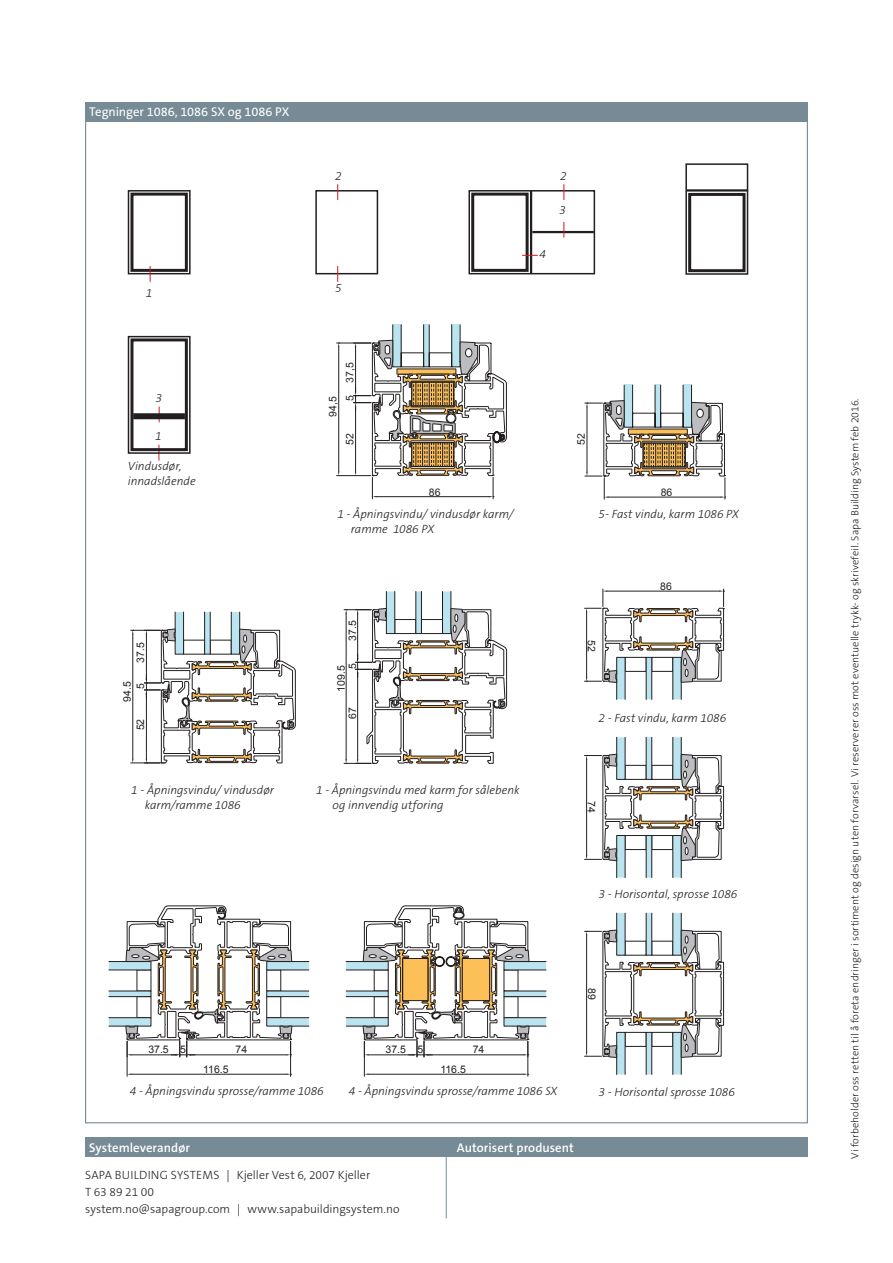
<style>
.page{position:relative;width:893px;height:1263px;background:#fff}
.page>*{position:absolute;margin:0;border:0;box-sizing:border-box;transform-origin:0 0}
.t1{font:600 12.75px "The Sans Os F";letter-spacing:.005em;color:#fff}
.t2{font:12.75px "The Sans Os F";letter-spacing:-.005em;color:#fff}
.t3{font:italic 300 12px/15px "The Sans Os F";color:#231f20}
.t4{font:300 12px/17.2px "The Sans Os F";letter-spacing:.005em;color:#231f20}
.t5{font:300 10.5px "The Sans Os F";letter-spacing:.005em;color:#231f20}
.t6{font:10.5px "Arial";color:#231f20}
</style>
<div class="page">
<div style="left:85px;top:102px;width:723px;height:19px;background:#768b95"></div>
<div style="left:85px;top:1137px;width:723px;height:20px;background:#768b95"></div>
<hr style="left:446px;top:1148px;width:1px;height:70px;background:#768b95">
<div style="left:315px;top:190px;width:63px;height:84px;border:2px solid #231f20"></div>
<svg style="left:337px;top:184px;width:1px;height:16px"></svg>
<div style="left:128px;top:190px;width:63px;height:84px;border:2px solid #231f20"></div>
<div style="left:130px;top:193px;width:58px;height:79px;border:3px solid #231f20"></div>
<svg style="left:150px;top:266px;width:1px;height:16px"></svg>
<div style="left:468px;top:190px;width:127px;height:84px;border:2px solid #231f20"></div>
<div style="left:471px;top:193px;width:58px;height:79px;border:3px solid #231f20"></div>
<hr style="left:530px;top:191px;width:2px;height:83px;background:#231f20">
<hr style="left:532px;top:231px;width:62px;height:2px;background:#231f20">
<svg style="left:563px;top:184px;width:1px;height:16px"></svg>
<svg style="left:563px;top:222px;width:1px;height:16px"></svg>
<svg style="left:522px;top:255px;width:16px;height:1px"></svg>
<div style="left:685px;top:163px;width:63px;height:112px;border:2px solid #231f20"></div>
<div style="left:688px;top:193px;width:57px;height:79px;border:3px solid #231f20"></div>
<hr style="left:687px;top:189px;width:61px;height:3px;background:#231f20">
<div style="left:204px;top:612px;width:7px;height:42px;background:#bae4ef;border:1px solid #231f20"></div>
<div style="left:231px;top:612px;width:9px;height:42px;background:#bae4ef;border:1px solid #231f20"></div>
<div style="left:175px;top:612px;width:9px;height:42px;background:#bae4ef;border:1px solid #231f20"></div>
<hr style="left:131px;top:763px;width:30px;height:1px;background:#231f20">
<hr style="left:131px;top:630px;width:32px;height:1px;background:#231f20">
<hr style="left:133px;top:634px;width:1px;height:125px;background:#231f20">
<svg style="left:144px;top:628px;width:152px;height:136px"></svg>
<svg style="left:344px;top:591px;width:163px;height:173px"></svg>
<svg style="left:584px;top:589px;width:141px;height:111px"></svg>
<svg style="left:646px;top:737px;width:6px;height:17px"></svg>
<div style="left:672px;top:737px;width:9px;height:43px;background:#bae4ef"></div>
<div style="left:616px;top:737px;width:9px;height:43px;background:#bae4ef;border:1px solid #231f20"></div>
<svg style="left:584px;top:754px;width:140px;height:124px"></svg>
<svg style="left:646px;top:913px;width:6px;height:16px"></svg>
<div style="left:672px;top:913px;width:9px;height:42px;background:#bae4ef"></div>
<div style="left:616px;top:913px;width:9px;height:42px;background:#bae4ef;border:1px solid #231f20"></div>
<svg style="left:584px;top:929px;width:140px;height:146px"></svg>
<svg style="left:109px;top:991px;width:16px;height:6px"></svg>
<div style="left:109px;top:961px;width:42px;height:9px;background:#bae4ef;border:1px solid #231f20"></div>
<div style="left:109px;top:1017px;width:42px;height:9px;background:#bae4ef;border:1px solid #231f20"></div>
<svg style="left:292px;top:991px;width:17px;height:6px"></svg>
<div style="left:266px;top:961px;width:43px;height:9px;background:#bae4ef;border:1px solid #231f20"></div>
<div style="left:266px;top:1017px;width:43px;height:9px;background:#bae4ef;border:1px solid #231f20"></div>
<hr style="left:127px;top:1041px;width:1px;height:35px;background:#231f20">
<hr style="left:290px;top:1041px;width:1px;height:35px;background:#231f20">
<hr style="left:131px;top:1074px;width:155px;height:1px;background:#231f20">
<svg style="left:346px;top:991px;width:16px;height:6px"></svg>
<div style="left:346px;top:961px;width:42px;height:9px;background:#bae4ef;border:1px solid #231f20"></div>
<div style="left:346px;top:1017px;width:42px;height:9px;background:#bae4ef;border:1px solid #231f20"></div>
<svg style="left:530px;top:991px;width:16px;height:6px"></svg>
<div style="left:504px;top:961px;width:42px;height:9px;background:#bae4ef;border:1px solid #231f20"></div>
<div style="left:504px;top:1017px;width:42px;height:9px;background:#bae4ef;border:1px solid #231f20"></div>
<hr style="left:364px;top:1041px;width:1px;height:35px;background:#231f20">
<hr style="left:528px;top:1041px;width:1px;height:35px;background:#231f20">
<hr style="left:369px;top:1074px;width:155px;height:1px;background:#231f20">
<svg style="left:125px;top:905px;width:167px;height:152px"></svg>
<svg style="left:362px;top:905px;width:168px;height:152px"></svg>
<div style="left:454px;top:912px;width:10px;height:6px;border:1px solid #231f20;border-radius:50%"></div>
<div style="left:128px;top:336px;width:63px;height:118px;border:2px solid #231f20"></div>
<div style="left:130px;top:338px;width:58px;height:113px;border:3px solid #231f20"></div>
<div style="left:133px;top:413px;width:52px;height:6px;background:#231f20"></div>
<hr style="left:337px;top:475px;width:34px;height:1px;background:#231f20">
<hr style="left:337px;top:343px;width:34px;height:1px;background:#231f20">
<hr style="left:338px;top:347px;width:1px;height:124px;background:#231f20">
<svg style="left:353px;top:324px;width:373px;height:175px"></svg>
<svg style="left:337px;top:266px;width:1px;height:16px"></svg>
<p class="t2" style="left:89px;top:103px;width:202px">Tegninger 1086, 1086 SX og 1086 PX</p>
<p class="t3" style="left:146px;top:285px;width:8px">1</p>
<p class="t3" style="left:155px;top:391px;width:8px">3</p>
<p class="t3" style="left:155px;top:429px;width:8px">1</p>
<p class="t3" style="left:335px;top:168px;width:8px">2</p>
<p class="t6" style="left:333px;top:276px;width:13px">74</p>
<p class="t3" style="left:335px;top:281px;width:8px">5</p>
<p class="t6" style="left:343px;top:401px;width:41px;rotate:-90deg">5 37,5</p>
<p class="t6" style="left:326px;top:417px;width:22px;rotate:-90deg">94,5</p>
<p class="t6" style="left:343px;top:445px;width:13px;rotate:-90deg">52</p>
<p class="t3" style="left:560px;top:168px;width:8px">2</p>
<p class="t3" style="left:559px;top:203px;width:8px">3</p>
<p class="t3" style="left:539px;top:246px;width:8px">4</p>
<p class="t6" style="left:574px;top:445px;width:13px;rotate:-90deg">52</p>
<p class="t3" style="left:128px;top:459px;width:69px">Vindusdør, innadslående</p>
<p class="t6" style="left:142px;top:481px;width:13px">52</p>
<p class="t6" style="left:121px;top:482px;width:13px">52</p>
<p class="t6" style="left:165px;top:482px;width:41px">5 37,5</p>
<p class="t6" style="left:661px;top:486px;width:13px">86</p>
<p class="t6" style="left:429px;top:485px;width:13px">86</p>
<p class="t6" style="left:134px;top:663px;width:22px;rotate:-90deg">37.5</p>
<p class="t6" style="left:120px;top:702px;width:22px;rotate:-90deg">94.5</p>
<p class="t6" style="left:134px;top:689px;width:7px;rotate:-90deg">5</p>
<p class="t6" style="left:134px;top:730px;width:13px;rotate:-90deg">52</p>
<p class="t3" style="left:145px;top:782px;width:131px;text-indent:-14px">1 - Åpningsvindu/ vindusdør karm/ramme 1086</p>
<p class="t3" style="left:351px;top:506px;width:164px;text-indent:-14px">1 - Åpningsvindu/ vindusdør karm/ ramme 1086 PX</p>
<p class="t6" style="left:430px;top:513px;width:27px">116.5</p>
<p class="t6" style="left:454px;top:513px;width:27px">116.5</p>
<p class="t6" style="left:346px;top:641px;width:22px;rotate:-90deg">37.5</p>
<p class="t6" style="left:346px;top:669px;width:7px;rotate:-90deg">5</p>
<p class="t6" style="left:334px;top:692px;width:28px;rotate:-90deg">109.5</p>
<p class="t6" style="left:346px;top:718px;width:13px;rotate:-90deg">67</p>
<p class="t3" style="left:333px;top:782px;width:188px;text-indent:-16px">1 - Åpningsvindu med karm for sålebenk og innvendig utforing</p>
<p class="t3" style="left:599px;top:506px;width:142px">5- Fast vindu, karm 1086 PX</p>
<p class="t6" style="left:598px;top:640px;width:13px;rotate:90deg">52</p>
<p class="t6" style="left:660px;top:579px;width:13px">86</p>
<p class="t3" style="left:599px;top:711px;width:129px">2 - Fast vindu, karm 1086</p>
<p class="t6" style="left:598px;top:801px;width:13px;rotate:90deg">74</p>
<p class="t3" style="left:599px;top:886px;width:140px">3 - Horisontal, sprosse 1086</p>
<p class="t6" style="left:599px;top:988px;width:13px;rotate:90deg">89</p>
<p class="t6" style="left:148px;top:1043px;width:39px">37.5 5</p>
<p class="t6" style="left:236px;top:1043px;width:13px">74</p>
<p class="t6" style="left:203px;top:1062px;width:27px">116.5</p>
<p class="t6" style="left:386px;top:1043px;width:39px">37.5 5</p>
<p class="t6" style="left:473px;top:1043px;width:13px">74</p>
<p class="t6" style="left:440px;top:1062px;width:27px">116.5</p>
<p class="t3" style="left:130px;top:1084px;width:195px">4 - Åpningsvindu sprosse/ramme 1086</p>
<p class="t3" style="left:349px;top:1084px;width:210px">4 - Åpningsvindu sprosse/ramme 1086 SX</p>
<p class="t1" style="left:89px;top:1139px;width:102px">Systemleverandør</p>
<p class="t1" style="left:457px;top:1139px;width:119px">Autorisert produsent</p>
<p class="t4" style="left:85px;top:1166px;width:136px">SAPA BUILDING SYSTEMS</p>
<p class="t4" style="left:237px;top:1166px;width:135px">Kjeller Vest 6, 2007 Kjeller</p>
<p class="t4" style="left:85px;top:1183px;width:147px">T 63 89 21 00 system.no@sapagroup.com</p>
<p class="t6" style="left:356px;top:1190px;width:22px;rotate:-90deg">37.5</p>
<p class="t6" style="left:120px;top:1211px;width:22px;rotate:-90deg">37.5</p>
<p class="t4" style="left:247px;top:1200px;width:154px">www.sapabuildingsystem.no</p>
<p class="t6" style="left:356px;top:1217px;width:7px;rotate:-90deg">5</p>
<p class="t3" style="left:599px;top:1085px;width:138px">3 - Horisontal sprosse 1086</p>
<p class="t5" style="left:848px;top:1159px;width:762px;rotate:-90deg">Vi forbeholder oss retten til å foreta endringer i sortiment og design uten forvarsel. Vi reserverer oss mot eventuelle trykk- og skrivefeil. Sapa Building System feb 2016.</p>
</div>
